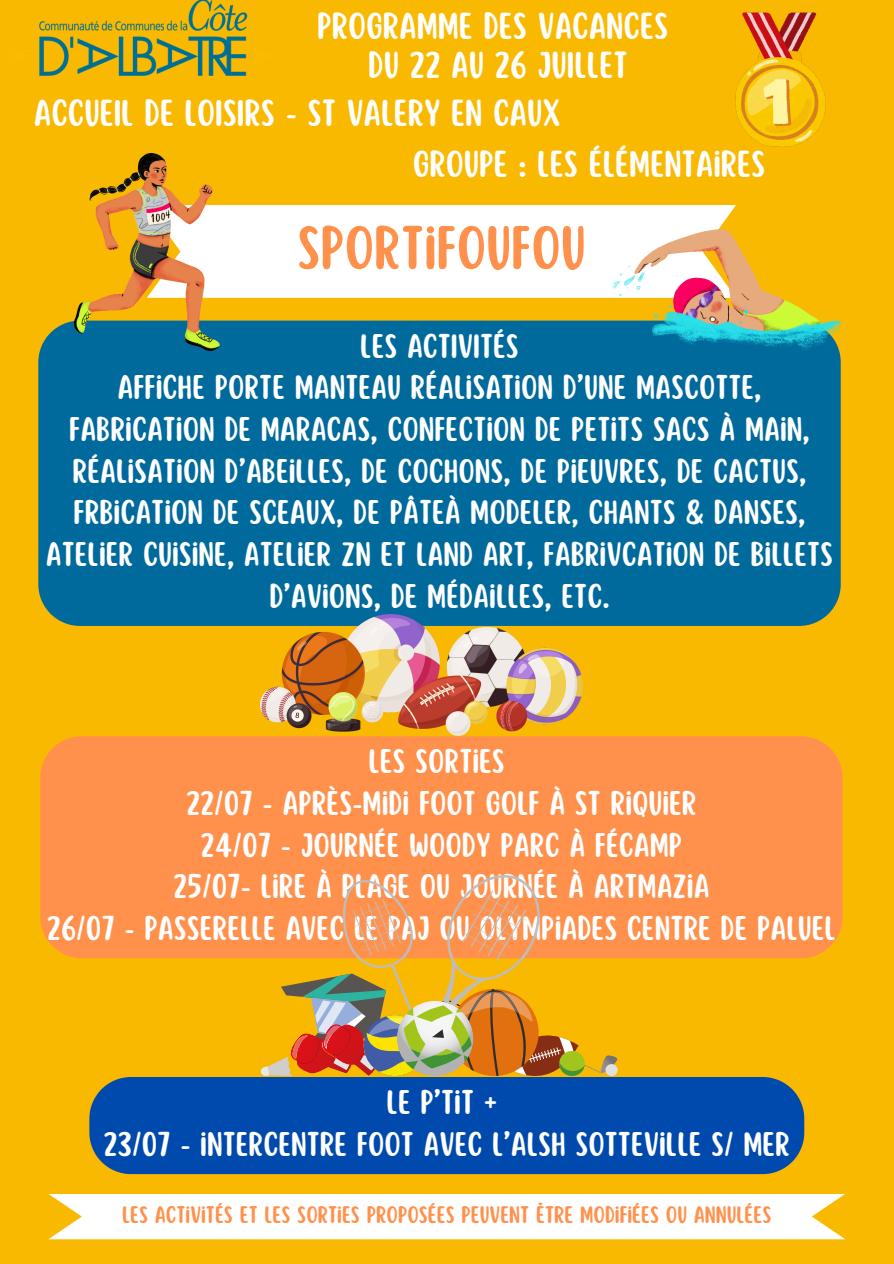
<style>
.page{position:relative;width:894px;height:1264px;background:#fff}
.page>*{position:absolute;margin:0;border:0;box-sizing:border-box;transform-origin:0 0}
.t1{font:54px "Scripter";color:#ff914d}
.t2{font:33px/39.3px "Scripter";color:#fff;text-align:center}
.t3{font:30px/41.7px "Scripter";color:#fff;text-align:center}
.t4{font:21px "Scripter";color:#ff914d}
</style>
<div class="page">
<div style="left:0;top:0;width:893px;height:1263px;background:#fab901"></div>
<div style="left:40px;top:736px;width:802px;height:222px;background:#ff914d"></div>
<div style="left:48px;top:1194px;width:797px;height:45px;background:#fff"></div>
<img style="left:26px;top:0;width:222px;height:76px">
<div style="left:89px;top:1077px;width:715px;height:97px;background:#004aad"></div>
<div style="left:219px;top:205px;width:516px;height:93px;background:#fff"></div>
<div style="left:38px;top:320px;width:802px;height:306px;background:#016a9c"></div>
<svg style="left:261px;top:867px;width:356px;height:208px"></svg>
<img style="left:261px;top:614px;width:321px;height:121px">
<img style="left:735px;top:13px;width:90px;height:134px">
<img style="left:74px;top:154px;width:145px;height:197px">
<img style="left:607px;top:230px;width:234px;height:120px">
<p class="t2" style="left:317px;top:7px;width:352px">PROGRAMME DES VACANCES<br>DU 22 AU 26 JUILLET</p>
<p class="t2" style="left:34px;top:94px;width:528px">ACCUEIL DE LOISIRS - ST VALERY EN CAUX</p>
<h3 class="t2" style="left:412px;top:146px;width:354px">GROUPE : LES ÉLÉMENTAIRES</h3>
<p class="t1" style="left:297px;top:220px;width:290px">SPORTIFOUFOU</p>
<h1 class="t3" style="left:46px;top:326px;width:788px">LES ACTIVITÉS<br>AFFICHE PORTE MANTEAU RÉALISATION D’UNE MASCOTTE, FABRICATION DE MARACAS, CONFECTION DE PETITS SACS À MAIN, RÉALISATION D’ABEILLES, DE COCHONS, DE PIEUVRES, DE CACTUS, FRBICATION DE SCEAUX, DE PÂTEÀ MODELER, CHANTS &amp; DANSES, ATELIER CUISINE, ATELIER ZN ET LAND ART, FABRIVCATION DE BILLETS D’AVIONS, DE MÉDAILLES, ETC.</h1>
<p class="t3" style="left:47px;top:742px;width:790px">LES SORTIES<br>22/07 - APRÈS-MIDI FOOT GOLF À ST RIQUIER<br>24/07 - JOURNÉE WOODY PARC À FÉCAMP<br>25/07- LIRE À PLAGE OU JOURNÉE À ARTMAZIA<br>26/07 - PASSERELLE AVEC LE PAJ OU OLYMPIADES CENTRE DE PALUEL</p>
<h3 class="t3" style="left:103px;top:1082px;width:688px">LE P’TIT +<br>23/07 - INTERCENTRE FOOT AVEC L’ALSH SOTTEVILLE S/ MER</h3>
<h3 class="t4" style="left:122px;top:1204px;width:650px">LES ACTIVITÉS ET LES SORTIES PROPOSÉES PEUVENT ÊTRE MODIFIÉES OU ANNULÉES</h3>
</div>
